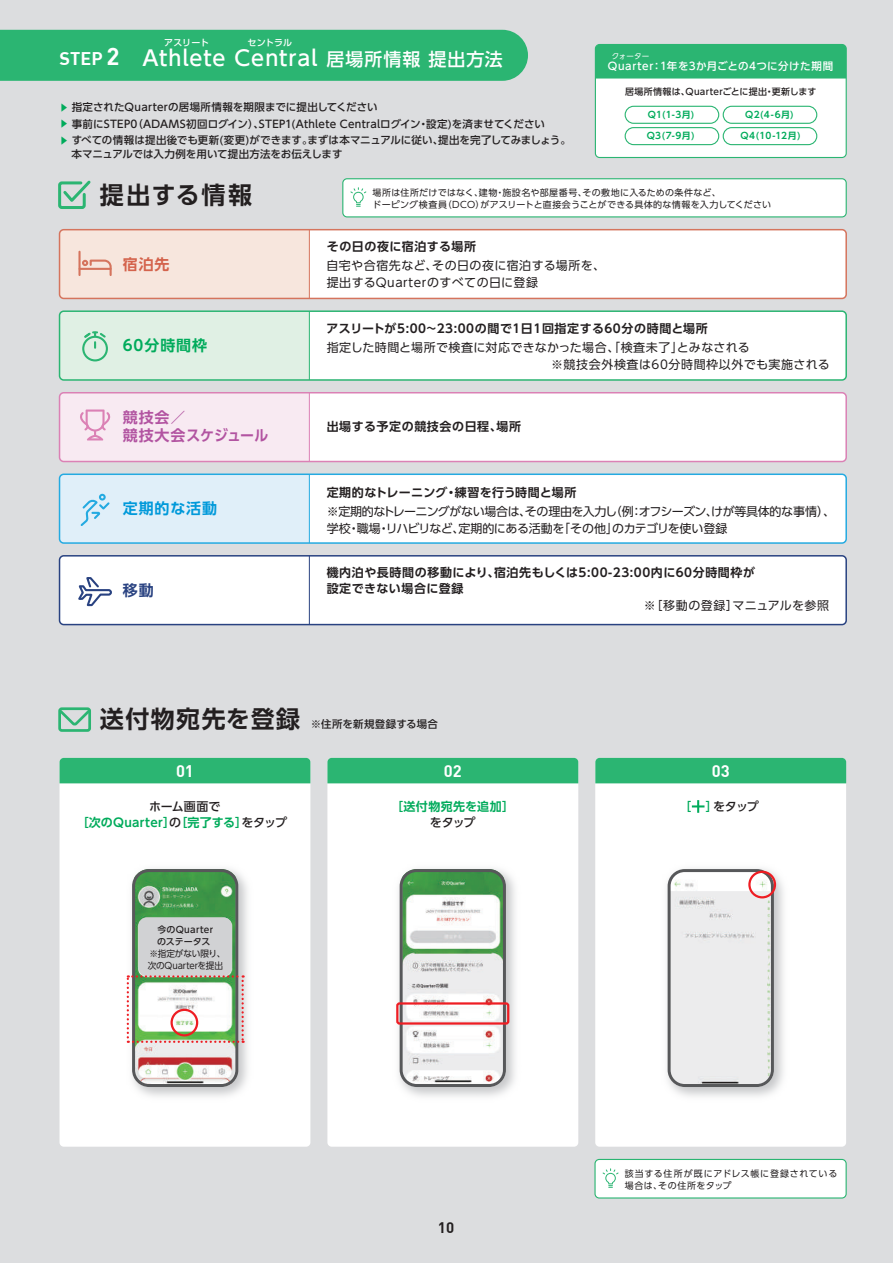
<style>
.page{position:relative;width:893px;height:1263px;background:#dcdddf}
.page>*{position:absolute;margin:0;border:0;box-sizing:border-box;transform-origin:0 0}
.t1{font:700 24px "UD Shin Go Pr 6 De";letter-spacing:.06em;color:#231f20}
.t2{font:500 21px "UD Shin Go Pr 6";letter-spacing:.045em;color:#fff}
.t3{font:700 16.5px "DIN";color:#fff}
.t4{font:700 15px/18px "UD Shin Go Pr 6 De";letter-spacing:.055em;color:#b254a1}
.t5{font:700 15px "UD Shin Go Pr 6 De";letter-spacing:.06em;color:#0099da}
.t6{font:700 15px "UD Shin Go Pr 6 De";letter-spacing:.06em;color:#00ab5b}
.t7{font:700 15px "UD Shin Go Pr 6 De";color:#d4634c}
.t8{font:700 15px "DIN";color:#231f20}
.t9{font:700 15px "UD Shin Go Pr 6 De";color:#294281}
.t10{font:12px/16.5px "UD Shin Go Pr 6";letter-spacing:.02em;color:#231f20}
.t11{font:700 12px/16.5px "UD Shin Go Pr 6 De";letter-spacing:.05em;color:#231f20}
.t12{font:12px/16.5px "UD Shin Go Pr 6";letter-spacing:-.035em;color:#231f20}
.t13{font:700 12px "UD Shin Go Pr 6 De";letter-spacing:.03em;color:#00ab5b}
.t14{font:700 12px "UD Shin Go Pr 6 De";letter-spacing:.025em;color:#231f20}
.t15{font:500 12px "UD Shin Go Pr 6";letter-spacing:-.035em;color:#231f20}
.t16{font:500 10.5px/16.5px "UD Shin Go Pr 6";letter-spacing:.01em;color:#231f20}
.t17{font:500 10.5px "UD Shin Go Pr 6";letter-spacing:.05em;color:#fff}
.t18{font:9px/12px "UD Shin Go Pr 6";letter-spacing:.035em;color:#231f20}
.t19{font:500 9px/12px "UD Shin Go Pr 6";letter-spacing:.03em;color:#231f20}
.t20{font:700 9px "UD Shin Go Pr 6 De";letter-spacing:.045em;color:#00ab5b}
.t21{font:9px/12px "UD Shin Go Pr 6";letter-spacing:.075em;color:#231f20}
.t22{font:9px/12px "UD Shin Go Pr 6";letter-spacing:-.01em;color:#231f20;scale:.96 1}
.t23{font:500 9px "UD Shin Go Pr 6";letter-spacing:-.01em;color:#fff}
.t24{font:7.5px "UD Shin Go Pr 6";letter-spacing:.005em;color:#fff}
.s1{font-family:"DIN";font-weight:700;font-size:18px}
.s2{font-family:"DIN";font-weight:700;font-size:24px}
.s3{font-size:18px}
.s4{font-size:9px;color:#00ab5b}
.s5{font-family:"UD Shin Go Pr 6";font-weight:500;color:#231f20}
.s6{font-family:"UD Shin Go Pr 6 De";font-weight:700;color:#00ab5b}
</style>
<div class="page">
<div style="left:60px;top:758px;width:250px;height:389px;background:#fff;border-radius:4px"></div>
<div style="left:327px;top:758px;width:251px;height:389px;background:#fff;border-radius:4px"></div>
<div style="left:595px;top:758px;width:251px;height:389px;background:#fff;border-radius:4px"></div>
<div style="left:60px;top:556px;width:786px;height:69px;background:#fff;border-radius:4px"></div>
<div style="left:60px;top:474px;width:786px;height:69px;background:#fff;border-radius:4px"></div>
<div style="left:60px;top:393px;width:786px;height:68px;background:#fff;border-radius:4px"></div>
<div style="left:60px;top:311px;width:786px;height:69px;background:#fff;border-radius:4px"></div>
<div style="left:60px;top:230px;width:786px;height:68px;background:#fff;border-radius:4px"></div>
<div style="left:0;top:30px;width:528px;height:51px;background:#2bb572"></div>
<div style="left:60px;top:758px;width:250px;height:25px;background:#2bb572"></div>
<div style="left:327px;top:758px;width:251px;height:25px;background:#2bb572"></div>
<div style="left:595px;top:758px;width:251px;height:25px;background:#2bb572"></div>
<div style="left:595px;top:45px;width:251px;height:112px;background:#fff;border-radius:4px"></div>
<div style="left:595px;top:44px;width:252px;height:114px;border:1px solid #2bb572;border-radius:4px"></div>
<div style="left:595px;top:45px;width:251px;height:34px;background:#2bb572"></div>
<div style="left:723px;top:127px;width:94px;height:18px;border:1px solid #2bb572;border-radius:9px"></div>
<div style="left:625px;top:127px;width:94px;height:18px;border:1px solid #2bb572;border-radius:9px"></div>
<div style="left:723px;top:106px;width:94px;height:18px;border:1px solid #2bb572;border-radius:9px"></div>
<div style="left:625px;top:106px;width:94px;height:18px;border:1px solid #2bb572;border-radius:9px"></div>
<svg style="left:58px;top:180px;width:33px;height:29px"></svg>
<div style="left:58px;top:707px;width:33px;height:25px;border:3px solid #2bb572;border-radius:2px"></div>
<svg style="left:58px;top:707px;width:33px;height:21px"></svg>
<div style="left:595px;top:1159px;width:251px;height:39px;background:#fff;border-radius:4px"></div>
<div style="left:594px;top:1159px;width:253px;height:39px;border:1px solid #2bb572;border-radius:4px"></div>
<svg style="left:603px;top:1168px;width:16px;height:20px"></svg>
<svg style="left:692px;top:800px;width:12px;height:13px"></svg>
<hr style="left:309px;top:556px;width:1px;height:69px;background:#294281">
<div style="left:59px;top:555px;width:788px;height:70px;border:2px solid #294281;border-radius:4px"></div>
<hr style="left:309px;top:474px;width:1px;height:69px;background:#24aae1">
<div style="left:59px;top:473px;width:788px;height:71px;border:2px solid #24aae1;border-radius:4px"></div>
<hr style="left:309px;top:393px;width:1px;height:68px;background:#db81b5">
<div style="left:59px;top:392px;width:788px;height:70px;border:2px solid #db81b5;border-radius:4px"></div>
<hr style="left:309px;top:311px;width:1px;height:69px;background:#2bb572">
<div style="left:59px;top:310px;width:788px;height:71px;border:2px solid #2bb572;border-radius:4px"></div>
<hr style="left:309px;top:230px;width:1px;height:68px;background:#d5745d">
<svg style="left:60px;top:556px;width:249px;height:69px"></svg>
<div style="left:59px;top:229px;width:788px;height:70px;border:2px solid #d5745d;border-radius:4px"></div>
<div style="left:60px;top:230px;width:249px;height:68px;background:#f7e6dd"></div>
<div style="left:60px;top:311px;width:249px;height:69px;background:#e0f0e4"></div>
<div style="left:60px;top:474px;width:249px;height:69px;background:#e0eff9"></div>
<div style="left:60px;top:393px;width:249px;height:68px;background:#f8eaf2"></div>
<div style="left:343px;top:179px;width:503px;height:38px;background:#fff;border-radius:4px"></div>
<div style="left:342px;top:178px;width:505px;height:39px;border:1px solid #2bb572;border-radius:4px"></div>
<svg style="left:350px;top:187px;width:16px;height:20px"></svg>
<img style="left:126px;top:868px;width:122px;height:229px">
<img style="left:396px;top:868px;width:119px;height:229px">
<svg style="left:127px;top:869px;width:117px;height:218px"></svg>
<div style="left:170px;top:1009px;width:28px;height:27px;border:2px solid #ee1d23;border-radius:50%"></div>
<svg style="left:400px;top:869px;width:106px;height:218px"></svg>
<div style="left:396px;top:1002px;width:113px;height:22px;border:2px solid #ee1d23;border-radius:2px"></div>
<svg style="left:668px;top:869px;width:106px;height:218px;background:#e0e0e0"></svg>
<div style="left:748px;top:871px;width:28px;height:27px;border:2px solid #ee1d23;border-radius:50%"></div>
<p class="t23" style="left:164px;top:35px;width:129px">アスリート　　　　セントラル</p>
<h2 class="t2" style="left:60px;top:41px;width:445px"><span class="s1">STEP</span> <span class="s2">2</span> Athlete Central <span class="s3">居場所情報 提出方法</span></h2>
<p class="t16" style="left:60px;top:99px;width:513px"><span class="s4">▶</span> 指定されたQuarterの居場所情報を期限までに提出してください<br><span class="s4">▶</span> 事前にSTEP0（ADAMS初回ログイン）、STEP1(Athlete Centralログイン・設定)を済ませてください<br><span class="s4">▶</span> すべての情報は提出後でも更新(変更)ができます。まずは本マニュアルに従い、提出を完了してみましょう。</p>
<p class="t16" style="left:72px;top:145px;width:272px">本マニュアルでは入力例を用いて提出方法をお伝えします</p>
<p class="t24" style="left:612px;top:50px;width:39px">クォーター</p>
<p class="t17" style="left:608px;top:57px;width:227px">Quarter：1年を3か月ごとの4つに分けた期間</p>
<p class="t19" style="left:625px;top:86px;width:193px">居場所情報は、Quarterごとに提出・更新します</p>
<p class="t20" style="left:648px;top:107px;width:48px">Q1(1-3月)</p>
<p class="t20" style="left:745px;top:107px;width:50px">Q2(4-6月)</p>
<p class="t20" style="left:647px;top:129px;width:49px">Q3(7-9月)</p>
<p class="t20" style="left:740px;top:129px;width:62px">Q4(10-12月)</p>
<h1 class="t1" style="left:100px;top:175px;width:154px">提出する情報</h1>
<h3 class="t7" style="left:123px;top:252px;width:48px">宿泊先</h3>
<h3 class="t6" style="left:123px;top:333px;width:86px">60分時間枠</h3>
<h3 class="t4" style="left:123px;top:408px;width:147px">競技会／<br>競技大会スケジュール</h3>
<h3 class="t5" style="left:123px;top:497px;width:96px">定期的な活動</h3>
<h3 class="t9" style="left:123px;top:578px;width:32px">移動</h3>
<p class="t18" style="left:373px;top:186px;width:400px">場所は住所だけではなく、建物・施設名や部屋番号、その敷地に入るための条件など、<br>ドーピング検査員（DCO）がアスリートと直接会うことができる具体的な情報を入力してください</p>
<p class="t11" style="left:327px;top:237px;width:151px">その日の夜に宿泊する場所</p>
<p class="t10" style="left:326px;top:257px;width:280px">自宅や合宿先など、その日の夜に宿泊する場所を、提出するQuarterのすべての日に登録</p>
<p class="t11" style="left:327px;top:319px;width:383px">アスリートが5:00~23:00の間で1日1回指定する60分の時間と場所</p>
<p class="t10" style="left:551px;top:339px;width:280px;text-indent:-224px">指定した時間と場所で検査に対応できなかった場合、「検査未了」とみなされる<br>※競技会外検査は60分時間枠以外でも実施される</p>
<p class="t11" style="left:327px;top:418px;width:196px">出場する予定の競技会の日程、場所</p>
<p class="t14" style="left:327px;top:482px;width:251px">定期的なトレーニング・練習を行う時間と場所</p>
<p class="t12" style="left:327px;top:503px;width:510px">※定期的なトレーニングがない場合は、その理由を入力し（例：オフシーズン、けが等具体的な事情）、学校・職場・リハビリなど、定期的にある活動を「その他」のカテゴリを使い登録</p>
<p class="t11" style="left:327px;top:564px;width:430px">機内泊や長時間の移動により、宿泊先もしくは5:00-23:00内に60分時間枠が設定できない場合に登録</p>
<p class="t10" style="left:644px;top:597px;width:187px">※［移動の登録］マニュアルを参照</p>
<h1 class="t1" style="left:100px;top:699px;width:202px">送付物宛先を登録</h1>
<p class="t16" style="left:311px;top:716px;width:129px">※住所を新規登録する場合</p>
<h3 class="t3" style="left:176px;top:761px;width:19px">01</h3>
<h3 class="t3" style="left:444px;top:761px;width:19px">02</h3>
<h3 class="t3" style="left:712px;top:761px;width:20px">03</h3>
<p class="t15" style="left:149px;top:797px;width:73px">ホーム画面で</p>
<p class="t13" style="left:77px;top:813px;width:212px">［次のQuarter］<span class="s5">の</span>［完了する］<span class="s5">をタップ</span></p>
<p class="t19" style="left:157px;top:923px;width:58px">今のQuarterのステータス</p>
<p class="t22" style="left:148px;top:947px;width:83px">※指定がない限り、次のQuarterを提出</p>
<p class="t13" style="left:391px;top:797px;width:124px">［送付物宛先を追加］</p>
<p class="t15" style="left:430px;top:813px;width:47px">をタップ</p>
<h3 class="t8" style="left:438px;top:1218px;width:18px">10</h3>
<p class="t15" style="left:680px;top:797px;width:80px"><span class="s6">［ ］</span>をタップ</p>
<p class="t21" style="left:625px;top:1167px;width:214px">該当する住所が既にアドレス帳に登録されている場合は、その住所をタップ</p>
</div>
